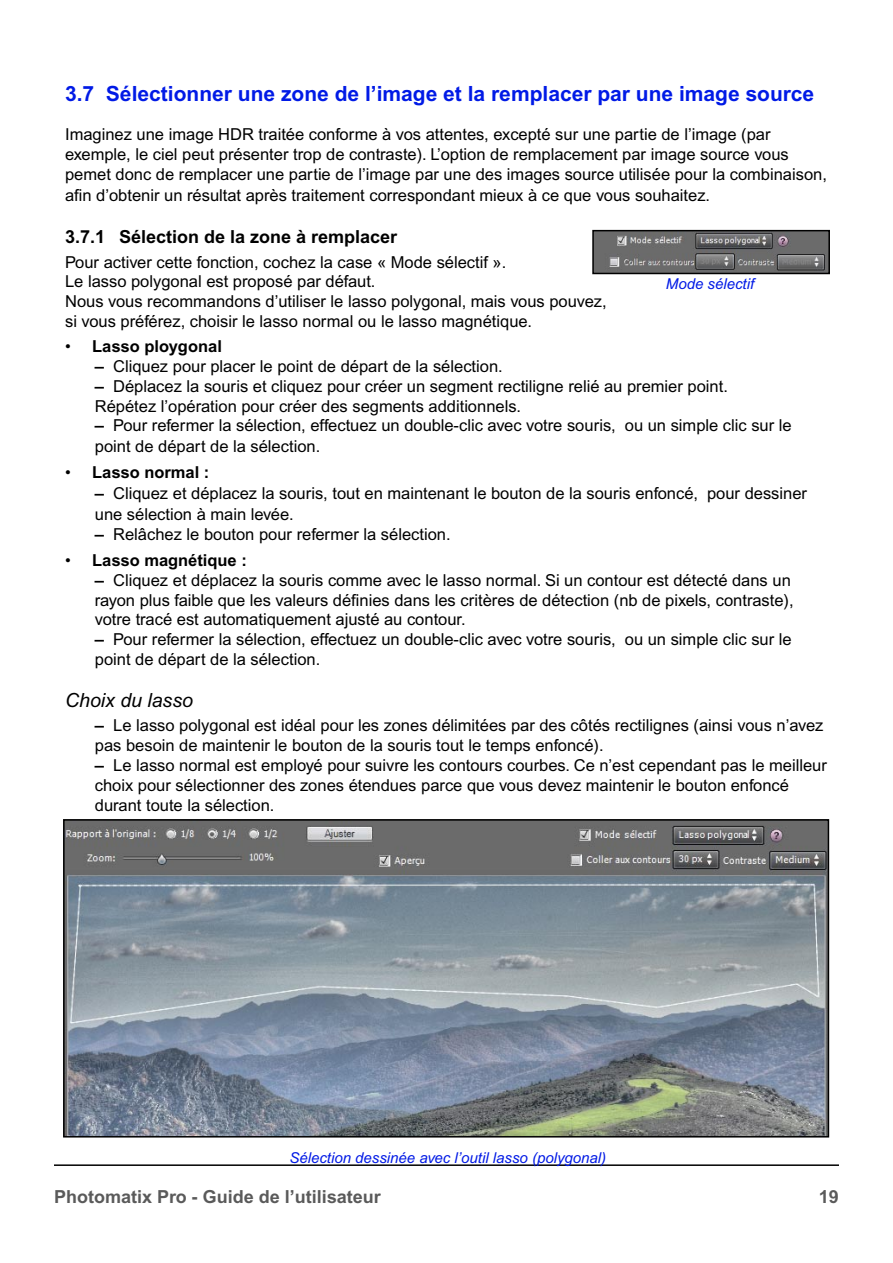
<style>
.page{position:relative;width:893px;height:1263px;background:#fff}
.page>*{position:absolute;margin:0;border:0;box-sizing:border-box;transform-origin:0 0}
.t1{font:700 21px "Arial";color:#001ae6}
.titre_tertiaire{font:italic 19.5px "Arial";color:#000}
.t2{font:700 18px "Arial";color:#5a5a5a}
.titre_tertiaire-2{font:700 18px "Arial";color:#000}
.Liste_puces_21{font:16.5px/20.2px "Arial";color:#000}
.t3{font:700 16.5px "Arial";color:#000}
.t4{font:italic 15px "Arial";color:#0019e5}
.s1{font-weight:400}
.s2{font-weight:700}
</style>
<div class="page">
<hr style="left:54px;top:1164px;width:785px;height:2px;background:#000">
<img style="left:595px;top:233px;width:232px;height:38px">
<div style="left:592px;top:230px;width:238px;height:44px;border:2px solid #000"></div>
<img style="left:66px;top:822px;width:760px;height:312px">
<div style="left:63px;top:819px;width:766px;height:318px;border:2px solid #000"></div>
<p class="t1" style="left:65px;top:81px;width:750px">3.7 Sélectionner une zone de l’image et la remplacer par une image source</p>
<p class="Liste_puces_21" style="left:65px;top:125px;width:763px">Imaginez une image HDR traitée conforme à vos attentes, excepté sur une partie de l’image (par exemple, le ciel peut présenter trop de contraste). L’option de remplacement par image source vous pemet donc de remplacer une partie de l’image par une des images source utilisée pour la combinaison, afin d’obtenir un résultat après traitement correspondant mieux à ce que vous souhaitez.</p>
<p class="titre_tertiaire-2" style="left:65px;top:226px;width:334px">3.7.1 Sélection de la zone à remplacer</p>
<p class="Liste_puces_21" style="left:65px;top:252px;width:443px">Pour activer cette fonction, cochez la case « Mode sélectif ».</p>
<p class="Liste_puces_21" style="left:65px;top:272px;width:312px">Le lasso polygonal est proposé par défaut.</p>
<p class="Liste_puces_21" style="left:65px;top:291px;width:543px">Nous vous recommandons d’utiliser le lasso polygonal, mais vous pouvez,</p>
<p class="Liste_puces_21" style="left:65px;top:311px;width:468px">si vous préférez, choisir le lasso normal ou le lasso magnétique.</p>
<p class="t3" style="left:65px;top:337px;width:158px"><span class="s1">•</span> Lasso ploygonal</p>
<p class="Liste_puces_21" style="left:95px;top:356px;width:409px"><span class="s2">–</span> Cliquez pour placer le point de départ de la sélection.</p>
<p class="Liste_puces_21" style="left:95px;top:376px;width:634px"><span class="s2">–</span> Déplacez la souris et cliquez pour créer un segment rectiligne relié au premier point.</p>
<p class="Liste_puces_21" style="left:95px;top:396px;width:428px">Répétez l’opération pour créer des segments additionnels.</p>
<p class="Liste_puces_21" style="left:95px;top:416px;width:698px"><span class="s2">–</span> Pour refermer la sélection, effectuez un double-clic avec votre souris, ou un simple clic sur le</p>
<p class="Liste_puces_21" style="left:95px;top:437px;width:227px">point de départ de la sélection.</p>
<p class="t3" style="left:65px;top:463px;width:146px"><span class="s1">•</span> Lasso normal :</p>
<p class="Liste_puces_21" style="left:95px;top:484px;width:714px"><span class="s2">–</span> Cliquez et déplacez la souris, tout en maintenant le bouton de la souris enfoncé, pour dessiner</p>
<p class="Liste_puces_21" style="left:95px;top:505px;width:200px">une sélection à main levée.</p>
<p class="Liste_puces_21" style="left:95px;top:524px;width:357px"><span class="s2">–</span> Relâchez le bouton pour refermer la sélection.</p>
<p class="t3" style="left:65px;top:550px;width:183px"><span class="s1">•</span> Lasso magnétique :</p>
<p class="Liste_puces_21" style="left:95px;top:570px;width:697px"><span class="s2">–</span> Cliquez et déplacez la souris comme avec le lasso normal. Si un contour est détecté dans un</p>
<p class="Liste_puces_21" style="left:95px;top:590px;width:700px">rayon plus faible que les valeurs définies dans les critères de détection (nb de pixels, contraste),</p>
<p class="Liste_puces_21" style="left:95px;top:610px;width:372px">votre tracé est automatiquement ajusté au contour.</p>
<p class="Liste_puces_21" style="left:95px;top:629px;width:698px"><span class="s2">–</span> Pour refermer la sélection, effectuez un double-clic avec votre souris, ou un simple clic sur le</p>
<p class="Liste_puces_21" style="left:95px;top:649px;width:227px">point de départ de la sélection.</p>
<p class="titre_tertiaire" style="left:65px;top:689px;width:129px">Choix du lasso</p>
<p class="Liste_puces_21" style="left:95px;top:716px;width:730px"><span class="s2">–</span> Le lasso polygonal est idéal pour les zones délimitées par des côtés rectilignes (ainsi vous n’avez</p>
<p class="Liste_puces_21" style="left:95px;top:735px;width:510px">pas besoin de maintenir le bouton de la souris tout le temps enfoncé).</p>
<p class="Liste_puces_21" style="left:95px;top:755px;width:733px"><span class="s2">–</span> Le lasso normal est employé pour suivre les contours courbes. Ce n’est cependant pas le meilleur</p>
<p class="Liste_puces_21" style="left:95px;top:775px;width:696px">choix pour sélectionner des zones étendues parce que vous devez maintenir le bouton enfoncé</p>
<p class="Liste_puces_21" style="left:95px;top:795px;width:181px">durant toute la sélection.</p>
<p class="t4" style="left:666px;top:275px;width:90px">Mode sélectif</p>
<p class="t4" style="left:289px;top:1148px;width:318px">Sélection dessinée avec l’outil lasso (polygonal)</p>
<p class="t2" style="left:54px;top:1186px;width:328px">Photomatix Pro - Guide de l’utilisateur</p>
<p class="t2" style="left:819px;top:1186px;width:22px">19</p>
</div>
